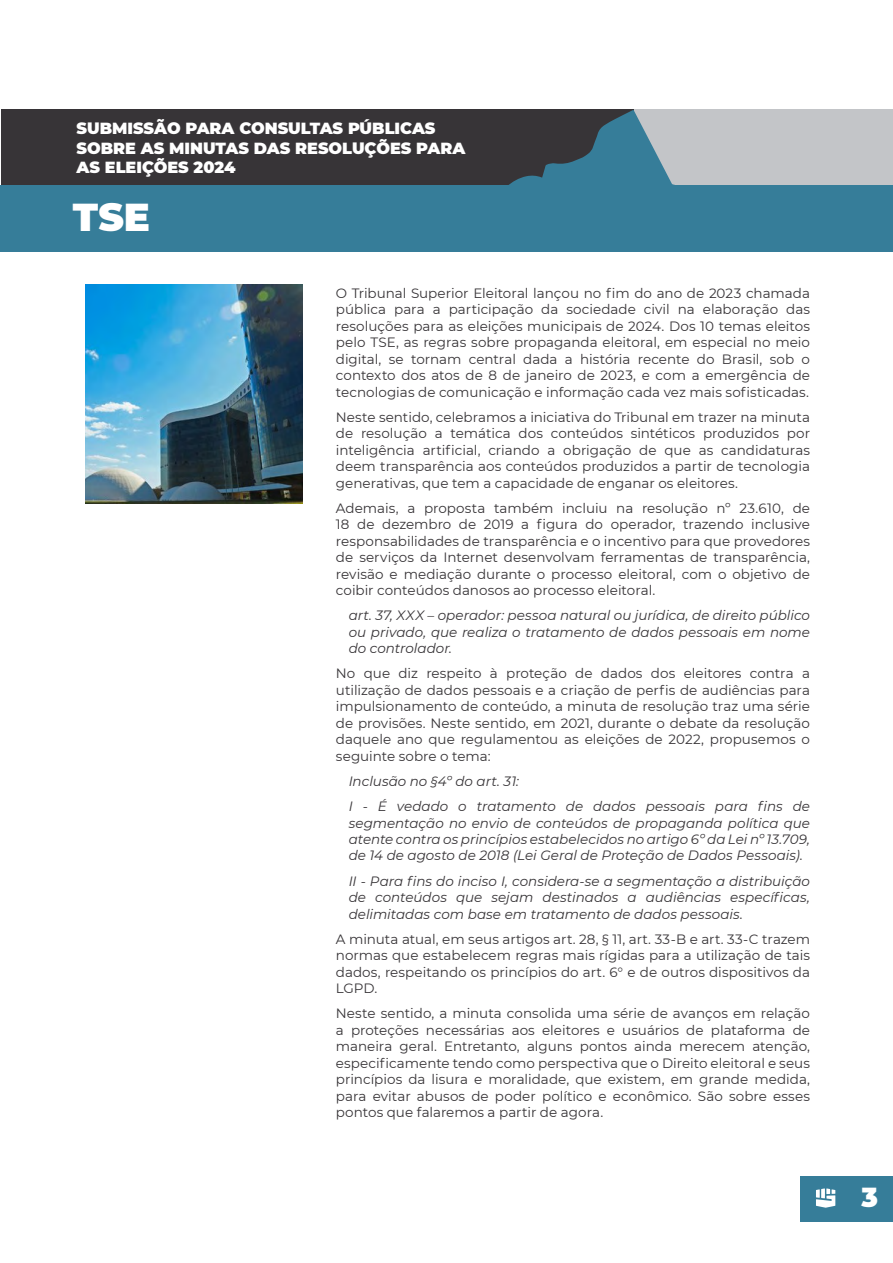
<style>
.page{position:relative;width:893px;height:1263px;background:#fff}
.page>*{position:absolute;margin:0;border:0;box-sizing:border-box;transform-origin:0 0}
.t1{font:900 38.85px "Montserrat";color:#fff}
.t2{font:900 26.85px "Montserrat";color:#fff}
.t3{font:900 16.05px/19.4px "Montserrat";color:#fff}
.t4{font:13.5px/16.5px "Montserrat";color:#373437;text-align:justify}
.t5{font:italic 13.5px/16.5px "Montserrat";color:#373437;text-align:justify}
</style>
<div class="page">
<div style="left:800px;top:1177px;width:93px;height:45px;background:#367d99"></div>
<svg style="left:816px;top:1188px;width:19px;height:20px"></svg>
<img style="left:85px;top:285px;width:218px;height:218px">
<div style="left:618px;top:110px;width:275px;height:75px;background:#c3c5c8"></div>
<div style="left:1px;top:110px;width:633px;height:75px;background:#373437"></div>
<div style="left:1px;top:185px;width:892px;height:66px;background:#367d99"></div>
<svg style="left:509px;top:110px;width:165px;height:75px"></svg>
<p class="t3" style="left:77px;top:118px;width:390px">SUBMISSÃO PARA CONSULTAS PÚBLICAS<br>SOBRE AS MINUTAS DAS RESOLUÇÕES PARA<br>AS ELEIÇÕES 2024</p>
<h1 class="t1" style="left:73px;top:188px;width:79px">TSE</h1>
<p class="t4" style="left:336px;top:284px;width:476px">O Tribunal Superior Eleitoral lançou no fim do ano de 2023 chamada pública para a participação da sociedade civil na elaboração das resoluções para as eleições municipais de 2024. Dos 10 temas eleitos pelo TSE, as regras sobre propaganda eleitoral, em especial no meio digital, se tornam central dada a história recente do Brasil, sob o contexto dos atos de 8 de janeiro de 2023, e com a emergência de tecnologias de comunicação e informação cada vez mais sofisticadas.</p>
<p class="t4" style="left:336px;top:408px;width:476px">Neste sentido, celebramos a iniciativa do Tribunal em trazer na minuta de resolução a temática dos conteúdos sintéticos produzidos por inteligência artificial, criando a obrigação de que as candidaturas deem transparência aos conteúdos produzidos a partir de tecnologia generativas, que tem a capacidade de enganar os eleitores.</p>
<p class="t4" style="left:336px;top:499px;width:476px">Ademais, a proposta também incluiu na resolução nº 23.610, de 18 de dezembro de 2019 a figura do operador, trazendo inclusive responsabilidades de transparência e o incentivo para que provedores de serviços da Internet desenvolvam ferramentas de transparência, revisão e mediação durante o processo eleitoral, com o objetivo de coibir conteúdos danosos ao processo eleitoral.</p>
<p class="t5" style="left:349px;top:607px;width:463px">art. 37, XXX – operador: pessoa natural ou jurídica, de direito público ou privado, que realiza o tratamento de dados pessoais em nome do controlador.</p>
<p class="t4" style="left:336px;top:665px;width:476px">No que diz respeito à proteção de dados dos eleitores contra a utilização de dados pessoais e a criação de perfis de audiências para impulsionamento de conteúdo, a minuta de resolução traz uma série de provisões. Neste sentido, em 2021, durante o debate da resolução daquele ano que regulamentou as eleições de 2022, propusemos o seguinte sobre o tema:</p>
<p class="t5" style="left:349px;top:768px;width:463px;line-height:25px">Inclusão no §4º do art. 31:<br>I - É vedado o tratamento de dados pessoais para fins de</p>
<p class="t5" style="left:349px;top:814px;width:463px">segmentação no envio de conteúdos de propaganda política que atente contra os princípios estabelecidos no artigo 6º da Lei nº 13.709, de 14 de agosto de 2018 (Lei Geral de Proteção de Dados Pessoais).</p>
<p class="t5" style="left:349px;top:872px;width:463px">II - Para fins do inciso I, considera-se a segmentação a distribuição de conteúdos que sejam destinados a audiências específicas, delimitadas com base em tratamento de dados pessoais.</p>
<p class="t4" style="left:336px;top:930px;width:476px">A minuta atual, em seus artigos art. 28, § 11, art. 33-B e art. 33-C trazem normas que estabelecem regras mais rígidas para a utilização de tais dados, respeitando os princípios do art. 6° e de outros dispositivos da LGPD.</p>
<p class="t4" style="left:336px;top:1004px;width:476px">Neste sentido, a minuta consolida uma série de avanços em relação a proteções necessárias aos eleitores e usuários de plataforma de maneira geral. Entretanto, alguns pontos ainda merecem atenção, especificamente tendo como perspectiva que o Direito eleitoral e seus princípios da lisura e moralidade, que existem, em grande medida, para evitar abusos de poder político e econômico. São sobre esses pontos que falaremos a partir de agora.</p>
<h2 class="t2" style="left:861px;top:1178px;width:18px">3</h2>
</div>
